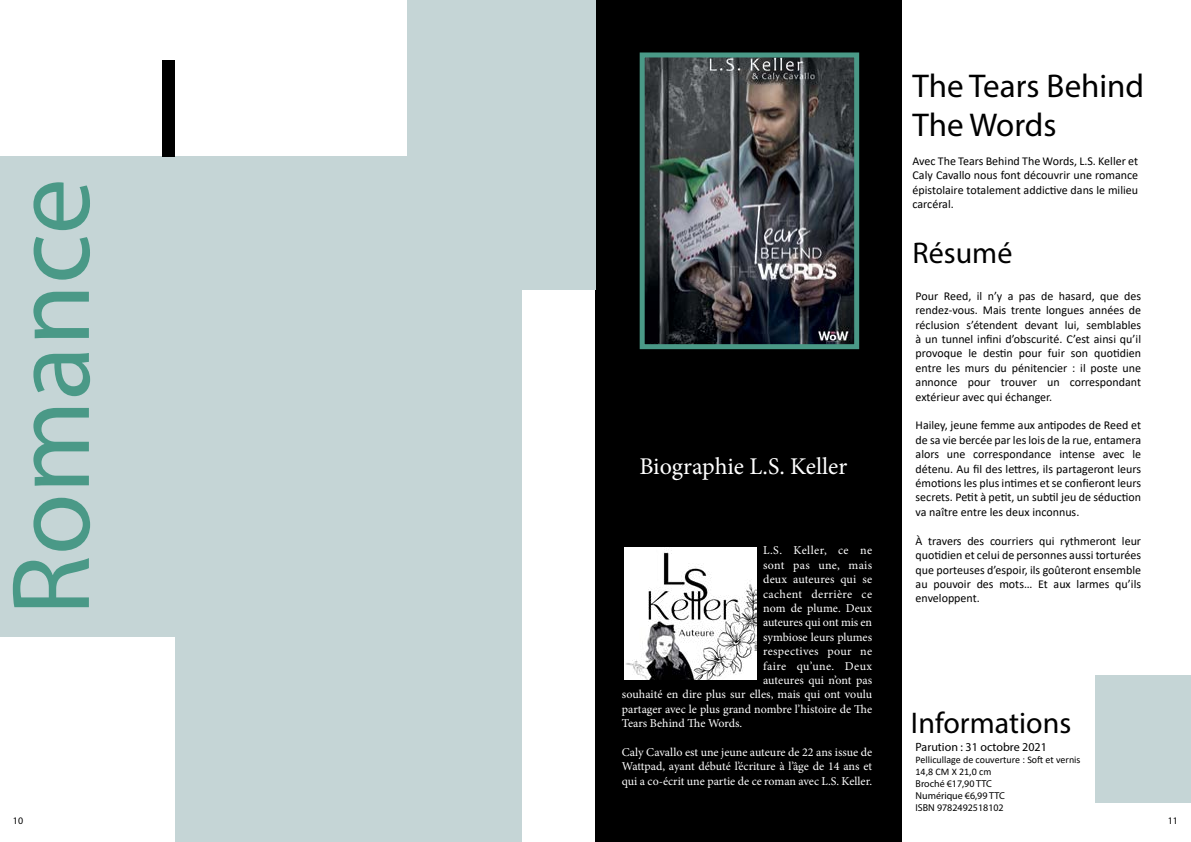
<style>
.page{position:relative;width:1191px;height:842px;background:#fff}
.page>*{position:absolute;margin:0;border:0;box-sizing:border-box;transform-origin:0 0}
.t1{font:112px "Myriad Pro";color:#4a9987}
.t2{font:33px/39.6px "Myriad Pro";color:#000}
.t3{font:30px "Myriad Pro";color:#000}
.t4{font:24px "Minion Pro";color:#fff}
.t5{font:12px/14.4px "Calibri";color:#000;text-align:justify}
.t6{font:12px/14.4px "Minion Pro";color:#fff;text-align:justify}
.t7{font:12px "Minion Pro";letter-spacing:.025em;color:#fff}
.t8{font:12px "Myriad Pro";color:#000}
.t9{font:12px "Minion Pro";letter-spacing:.03em;color:#fff}
.t10{font:12px "Minion Pro";letter-spacing:.035em;color:#fff}
.t11{font:12px "Minion Pro";letter-spacing:.04em;color:#fff}
.t12{font:10px/12px "Myriad Pro";color:#000}
.t13{font:10px/12px "Calibri";color:#000}
</style>
<div class="page">
<div style="left:595px;top:0;width:307px;height:842px;background:#000"></div>
<div style="left:0;top:157px;width:408px;height:480px;background:#c5d5d6"></div>
<div style="left:175px;top:283px;width:346px;height:559px;background:#c5d5d6"></div>
<div style="left:406px;top:0;width:189px;height:290px;background:#c5d5d6"></div>
<div style="left:1095px;top:675px;width:96px;height:127px;background:#c5d5d6"></div>
<img style="left:625px;top:547px;width:132px;height:132px">
<div style="left:163px;top:60px;width:12px;height:96px;background:#000"></div>
<img style="left:645px;top:58px;width:208px;height:285px">
<div style="left:639px;top:52px;width:220px;height:297px;border:5px solid #4a9987"></div>
<h1 class="t1" style="left:-4px;top:616px;width:439px;rotate:-90deg">Romance</h1>
<p class="t12" style="left:13px;top:815px;width:12px">10</p>
<h3 class="t4" style="left:639px;top:457px;width:209px">Biographie L.S. Keller</h3>
<p class="t11" style="left:763px;top:546px;width:110px">L.S. Keller, ce ne</p>
<p class="t7" style="left:763px;top:560px;width:110px">sont pas une, mais</p>
<p class="t6" style="left:763px;top:573px;width:110px">deux auteures qui se</p>
<p class="t9" style="left:763px;top:589px;width:110px">cachent derrière ce</p>
<p class="t6" style="left:763px;top:602px;width:110px">nom de plume. Deux</p>
<p class="t6" style="left:763px;top:616px;width:110px">auteures qui ont mis en</p>
<p class="t6" style="left:763px;top:631px;width:110px">symbiose leurs plumes</p>
<p class="t7" style="left:763px;top:647px;width:110px">respectives pour ne</p>
<p class="t10" style="left:763px;top:661px;width:110px">faire qu’une. Deux</p>
<p class="t6" style="left:763px;top:674px;width:110px">auteures qui n’ont pas</p>
<p class="t6" style="left:622px;top:688px;width:252px">souhaité en dire plus sur elles, mais qui ont voulu</p>
<p class="t6" style="left:622px;top:703px;width:252px">partager avec le plus grand nombre l’histoire de The</p>
<p class="t6" style="left:622px;top:717px;width:122px">Tears Behind The Words.</p>
<p class="t6" style="left:622px;top:746px;width:252px">Caly Cavallo est une jeune auteure de 22 ans issue de Wattpad, ayant débuté l’écriture à l’âge de 14 ans et qui a co-écrit une partie de ce roman avec L.S. Keller.</p>
<h2 class="t2" style="left:912px;top:67px;width:233px">The Tears Behind<br>The Words</h2>
<p class="t5" style="left:912px;top:154px;width:227px">Avec The Tears Behind The Words, L.S. Keller et Caly Cavallo nous font découvrir une romance épistolaire totalement addictive dans le milieu carcéral.</p>
<h3 class="t3" style="left:912px;top:239px;width:101px">Résumé</h3>
<p class="t5" style="left:915px;top:288px;width:227px">Pour Reed, il n’y a pas de hasard, que des rendez-vous. Mais trente longues années de réclusion s’étendent devant lui, semblables à un tunnel infini d’obscurité. C’est ainsi qu’il provoque le destin pour fuir son quotidien entre les murs du pénitencier : il poste une annonce pour trouver un correspondant extérieur avec qui échanger.</p>
<p class="t5" style="left:915px;top:418px;width:227px">Hailey, jeune femme aux antipodes de Reed et de sa vie bercée par les lois de la rue, entamera alors une correspondance intense avec le détenu. Au fil des lettres, ils partageront leurs émotions les plus intimes et se confieront leurs secrets. Petit à petit, un subtil jeu de séduction va naître entre les deux inconnus.</p>
<p class="t5" style="left:915px;top:533px;width:227px">À travers des courriers qui rythmeront leur quotidien et celui de personnes aussi torturées que porteuses d’espoir, ils goûteront ensemble au pouvoir des mots… Et aux larmes qu’ils enveloppent.</p>
<h3 class="t3" style="left:911px;top:708px;width:162px">Informations</h3>
<p class="t8" style="left:915px;top:741px;width:133px">Parution : 31 octobre 2021</p>
<p class="t13" style="left:915px;top:753px;width:166px">Pellicullage de couverture : Soft et vernis<br>14,8 CM X 21,0 cm</p>
<p class="t12" style="left:915px;top:778px;width:91px">Broché €17,90 TTC<br>Numérique €6,99 TTC<br>ISBN 9782492518102</p>
<p class="t12" style="left:1167px;top:815px;width:12px">11</p>
</div>
